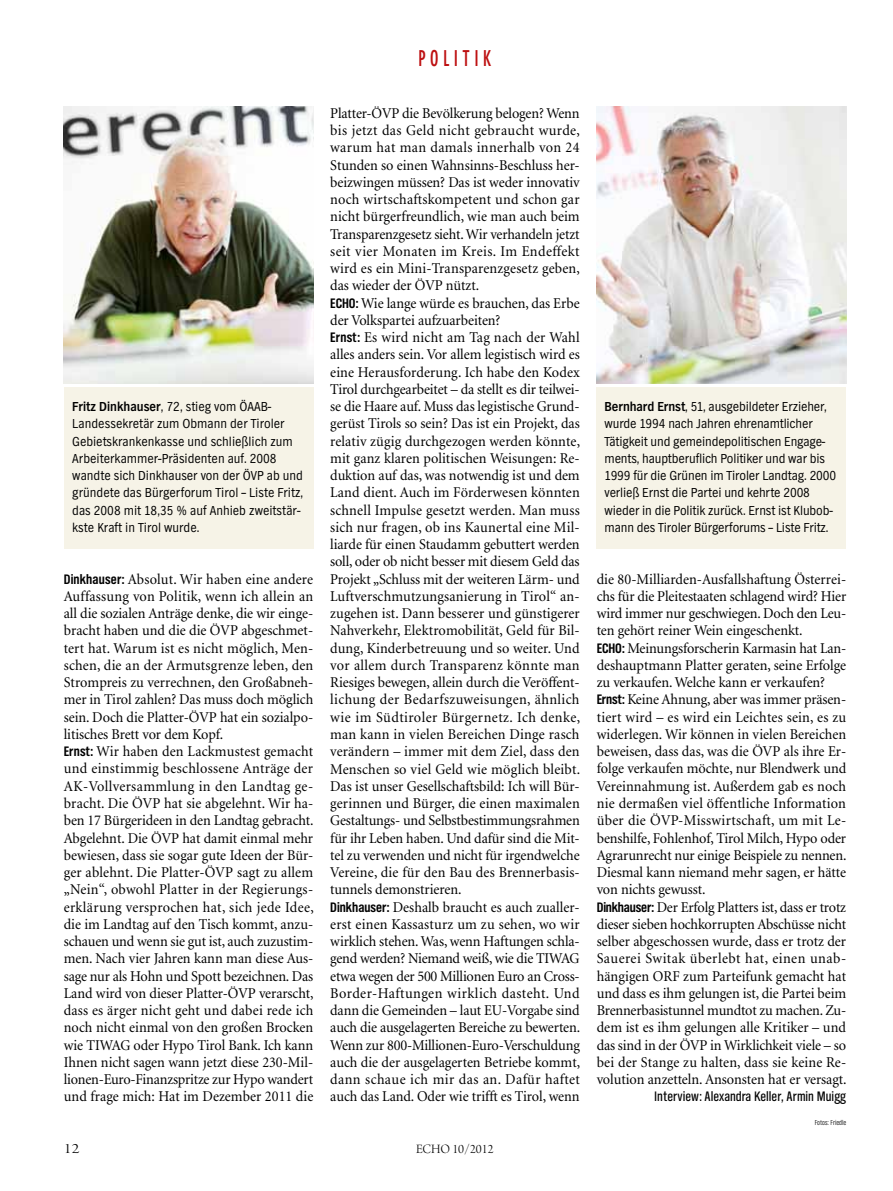
<style>
.page{position:relative;width:893px;height:1191px;background:#fff}
.page>*{position:absolute;margin:0;border:0;box-sizing:border-box;transform-origin:0 0}
.t1{font:700 condensed 21.6px "DIN Neuzeit Grotesk";letter-spacing:.25em;color:#bd1011;scale:.83 1}
.t2{font:15px/17.2px "Minion";color:#000;scale:.95 1}
.t3{font:15px "Arno Pro Light Display";color:#000;scale:1.2 1}
.t4{font:14.25px "TV Nord Cond EF";color:#000}
.t5{font:13.5px/17.2px "TV Nord EF";letter-spacing:-.005em;color:#000;scale:.94 1}
.t6{font:13.5px "Arno Pro Light Display";color:#000}
.t7{font:300 7.5px "TV Nord Cond EF";color:#000}
.s1{font-family:"TV Nord Cond EF";font-weight:700;font-size:14.25px}
.s2{font-weight:700}
</style>
<div class="page">
<div style="left:64px;top:388px;width:249px;height:161px;background:#f6f3e7"></div>
<div style="left:597px;top:388px;width:249px;height:161px;background:#f6f3e7"></div>
<img style="left:64px;top:106px;width:249px;height:277px">
<img style="left:597px;top:106px;width:249px;height:277px">
<h1 class="t1" style="left:418px;top:46px;width:90px">politik</h1>
<p class="t2" style="left:330px;top:105px;width:265px">Platter-ÖVP die Bevölkerung belogen? Wenn bis jetzt das Geld nicht gebraucht wurde, warum hat man damals innerhalb von 24<br>Stunden so einen Wahnsinns-Beschluss her&shy;beizwingen müssen? Das ist weder innovativ noch wirtschaftskompetent und schon gar nicht bürgerfreundlich, wie man auch beim Transparenzgesetz sieht. Wir verhandeln jetzt seit vier Monaten im Kreis. Im Endeffekt wird es ein Mini-Transparenzgesetz geben, das wieder der ÖVP nützt.<br><span class="s1">ECHO:</span> Wie lange würde es brauchen, das Erbe der Volkspartei aufzuarbeiten?<br><span class="s1">Ernst:</span> Es wird nicht am Tag nach der Wahl alles anders sein. Vor allem legistisch wird es eine Herausforderung. Ich habe den Kodex Tirol durchgearbeitet – da stellt es dir teilwei&shy;se die Haare auf. Muss das legistische Grund&shy;gerüst Tirols so sein? Das ist ein Projekt, das relativ zügig durchgezogen werden könnte, mit ganz klaren politischen Weisungen: Re&shy;duktion auf das, was notwendig ist und dem Land dient. Auch im Förderwesen könnten schnell Impulse gesetzt werden. Man muss sich nur fragen, ob ins Kaunertal eine Mil&shy;liarde für einen Staudamm gebuttert werden soll, oder ob nicht besser mit diesem Geld das Projekt „Schluss mit der weiteren Lärm- und Luftverschmutzungsanierung in Tirol“ an&shy;zugehen ist. Dann besserer und günstigerer Nahverkehr, Elektromobilität, Geld für Bil&shy;dung, Kinderbetreuung und so weiter. Und vor allem durch Transparenz könnte man Riesiges bewegen, allein durch die Veröffent&shy;lichung der Bedarfszuweisungen, ähnlich wie im Südtiroler Bürgernetz. Ich denke, man kann in vielen Bereichen Dinge rasch verändern – immer mit dem Ziel, dass den Menschen so viel Geld wie möglich bleibt.<br>Das ist unser Gesellschaftsbild: Ich will Bür&shy;gerinnen und Bürger, die einen maximalen Gestaltungs- und Selbstbestimmungsrahmen für ihr Leben haben. Und dafür sind die Mit&shy;tel zu verwenden und nicht für irgendwelche Vereine, die für den Bau des Brennerbasis&shy;tunnels demonstrieren.<br><span class="s1">Dinkhauser:</span> Deshalb braucht es auch zualler&shy;erst einen Kassasturz um zu sehen, wo wir wirklich stehen. Was, wenn Haftungen schla&shy;gend werden? Niemand weiß, wie die TIWAG etwa wegen der 500 Millionen Euro an Cross-Border-Haftungen wirklich dasteht. Und dann die Gemeinden – laut EU-Vorgabe sind auch die ausgelagerten Bereiche zu bewerten.<br>Wenn zur 800-Millionen-Euro-Verschuldung auch die der ausgelagerten Betriebe kommt, dann schaue ich mir das an. Dafür haftet auch das Land. Oder wie trifft es Tirol, wenn</p>
<p class="t5" style="left:72px;top:398px;width:247px"><span class="s2">Fritz Dinkhauser</span>, 72, stieg vom ÖAAB-Landessekretär zum Obmann der Tiroler Gebietskrankenkasse und schließlich zum Arbeiterkammer-Präsidenten auf. 2008 wandte sich Dinkhauser von der ÖVP ab und gründete das Bürgerforum Tirol – Liste Fritz, das 2008 mit 18,35 % auf Anhieb zweitstär&shy;kste Kraft in Tirol wurde.</p>
<p class="t5" style="left:605px;top:398px;width:248px"><span class="s2">Bernhard Ernst</span>, 51, ausgebildeter Erzieher, wurde 1994 nach Jahren ehrenamtlicher Tätigkeit und gemeindepolitischen Engage&shy;ments, hauptberuflich Politiker und war bis 1999 für die Grünen im Tiroler Landtag. 2000 verließ Ernst die Partei und kehrte 2008 wieder in die Politik zurück. Ernst ist Klubob&shy;mann des Tiroler Bürgerforums – Liste Fritz.</p>
<p class="t2" style="left:64px;top:571px;width:265px"><span class="s1">Dinkhauser:</span> Absolut. Wir haben eine andere Auffassung von Politik, wenn ich allein an all die sozialen Anträge denke, die wir einge&shy;bracht haben und die die ÖVP abgeschmet&shy;tert hat. Warum ist es nicht möglich, Men&shy;schen, die an der Armutsgrenze leben, den Strompreis zu verrechnen, den Großabneh&shy;mer in Tirol zahlen? Das muss doch möglich sein. Doch die Platter-ÖVP hat ein sozialpo&shy;litisches Brett vor dem Kopf.<br><span class="s1">Ernst:</span> Wir haben den Lackmustest gemacht und einstimmig beschlossene Anträge der AK-Vollversammlung in den Landtag ge&shy;bracht. Die ÖVP hat sie abgelehnt. Wir ha&shy;ben 17 Bürgerideen in den Landtag gebracht.<br>Abgelehnt. Die ÖVP hat damit einmal mehr bewiesen, dass sie sogar gute Ideen der Bür&shy;ger ablehnt. Die Platter-ÖVP sagt zu allem „Nein“, obwohl Platter in der Regierungs&shy;erklärung versprochen hat, sich jede Idee, die im Landtag auf den Tisch kommt, anzu&shy;schauen und wenn sie gut ist, auch zuzustim&shy;men. Nach vier Jahren kann man diese Aus&shy;sage nur als Hohn und Spott bezeichnen. Das Land wird von dieser Platter-ÖVP verarscht, dass es ärger nicht geht und dabei rede ich noch nicht einmal von den großen Brocken wie TIWAG oder Hypo Tirol Bank. Ich kann Ihnen nicht sagen wann jetzt diese 230-Mil&shy;lionen-Euro-Finanzspritze zur Hypo wandert und frage mich: Hat im Dezember 2011 die</p>
<p class="t2" style="left:597px;top:571px;width:265px">die 80-Milliarden-Ausfallshaftung Österrei&shy;chs für die Pleitestaaten schlagend wird? Hier wird immer nur geschwiegen. Doch den Leu&shy;ten gehört reiner Wein eingeschenkt.<br><span class="s1">ECHO:</span> Meinungsforscherin Karmasin hat Lan&shy;deshauptmann Platter geraten, seine Erfolge zu verkaufen. Welche kann er verkaufen?<br><span class="s1">Ernst:</span> Keine Ahnung, aber was immer präsen&shy;tiert wird – es wird ein Leichtes sein, es zu widerlegen. Wir können in vielen Bereichen beweisen, dass das, was die ÖVP als ihre Er&shy;folge verkaufen möchte, nur Blendwerk und Vereinnahmung ist. Außerdem gab es noch nie dermaßen viel öffentliche Information über die ÖVP-Misswirtschaft, um mit Le&shy;benshilfe, Fohlenhof, Tirol Milch, Hypo oder Agrarunrecht nur einige Beispiele zu nennen.<br>Diesmal kann niemand mehr sagen, er hätte von nichts gewusst.<br><span class="s1">Dinkhauser:</span> Der Erfolg Platters ist, dass er trotz dieser sieben hochkorrupten Abschüsse nicht selber abgeschossen wurde, dass er trotz der Sauerei Switak überlebt hat, einen unab&shy;hängigen ORF zum Parteifunk gemacht hat und dass es ihm gelungen ist, die Partei beim Brennerbasistunnel mundtot zu machen. Zu&shy;dem ist es ihm gelungen alle Kritiker – und das sind in der ÖVP in Wirklichkeit viele – so bei der Stange zu halten, dass sie keine Re&shy;volution anzetteln. Ansonsten hat er versagt.</p>
<p class="t4" style="left:654px;top:1089px;width:194px">Interview: Alexandra Keller, Armin Muigg</p>
<p class="t3" style="left:64px;top:1140px;width:15px">12</p>
<p class="t6" style="left:416px;top:1141px;width:79px">ECHO 10/2012</p>
<p class="t7" style="left:815px;top:1118px;width:33px">Fotos: Friedle</p>
</div>
